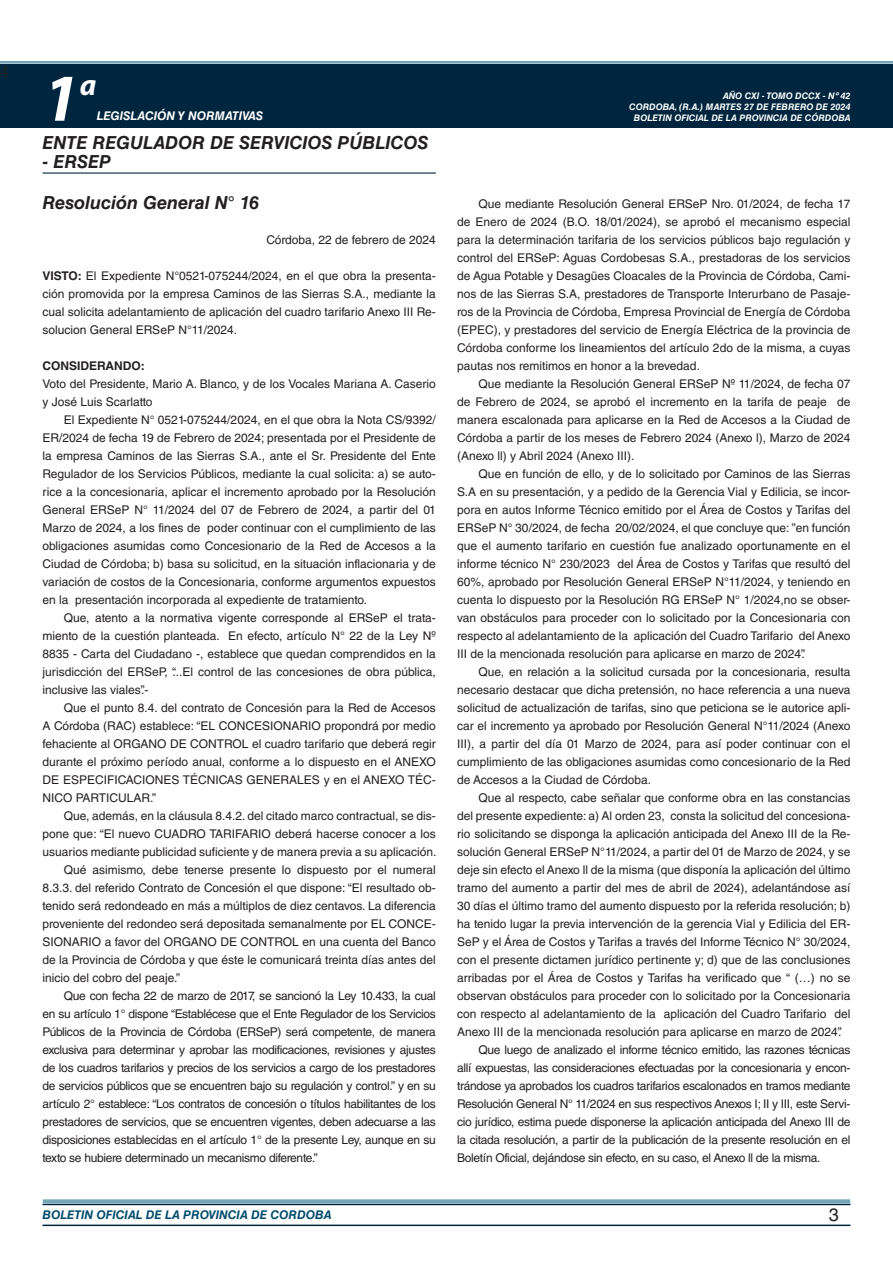
<style>
.page{position:relative;width:893px;height:1263px;background:#fff}
.page>*{position:absolute;margin:0;border:0;box-sizing:border-box;transform-origin:0 0}
.t1{font:italic 700 67.5px "Myriad Pro";color:#fff}
.t2{font:italic 700 30px "Myriad Pro";color:#fff}
.NOMBRE_DE_MINISTERIO{font:italic 700 18px "Helvetica LT Std";color:#231f20}
.t3{font:18px "Minion Pro";color:#231f20}
.t4{font:18px "Helvetica LT Std";color:#231f20}
.TEXTO_BASE{font:12px/18px "Helvetica LT Std";color:#231f20;text-align:justify}
.t5{font:italic 700 12px "Helvetica LT Std";color:#004b6c}
.FECHA{font:12px "Helvetica LT Std";color:#231f20}
.t6{font:italic 700 12px "Helvetica LT Std";color:#fff}
.TEXTO_BASE-2{font:700 12px "Helvetica LT Std";color:#231f20}
.t7{font:italic 700 9px/10.8px "Helvetica LT Std";color:#fff;text-align:right}
.s1{font-weight:700}
</style>
<div class="page">
<div style="left:0;top:61px;width:893px;height:6px;background:#fff;opacity:.75"></div>
<div style="left:0;top:64px;width:893px;height:64px;background:#00263f"></div>
<hr style="left:43px;top:1224px;width:807px;height:2px;background:#00263f">
<div style="left:42px;top:1198px;width:809px;height:8px;background:#fff;opacity:.75"></div>
<hr style="left:43px;top:172px;width:393px;height:2px;background:#00263f">
<h3 class="t3" style="left:0;top:59px;width:10px">4</h3>
<h1 class="t1" style="left:43px;top:54px;width:38px">1</h1>
<h2 class="t2" style="left:80px;top:66px;width:18px">a</h2>
<p class="t6" style="left:97px;top:109px;width:168px">LEGISLACIÓN Y NORMATIVAS</p>
<p class="NOMBRE_DE_MINISTERIO" style="left:43px;top:131px;width:388px">ENTE REGULADOR DE SERVICIOS PÚBLICOS</p>
<p class="NOMBRE_DE_MINISTERIO" style="left:43px;top:151px;width:70px">- ERSEP</p>
<p class="NOMBRE_DE_MINISTERIO" style="left:43px;top:192px;width:218px">Resolución General N° 16</p>
<p class="FECHA" style="left:266px;top:233px;width:171px">Córdoba, 22 de febrero de 2024</p>
<p class="TEXTO_BASE" style="left:43px;top:267px;width:395px"><span class="s1">VISTO:</span> El Expediente N°0521-075244/2024, en el que obra la presenta&shy;ción promovida por la empresa Caminos de las Sierras S.A., mediante la cual solicita adelantamiento de aplicación del cuadro tarifario Anexo III Re&shy;solucion General ERSeP N°11/2024.</p>
<p class="TEXTO_BASE-2" style="left:43px;top:358px;width:104px">CONSIDERANDO:</p>
<p class="TEXTO_BASE" style="left:43px;top:375px;width:395px">Voto del Presidente, Mario A. Blanco, y de los Vocales Mariana A. Caserio y José Luis Scarlatto</p>
<p class="TEXTO_BASE" style="left:43px;top:411px;width:395px;text-indent:21px">El Expediente N° 0521-075244/2024, en el que obra la Nota CS/9392/ ER/2024 de fecha 19 de Febrero de 2024; presentada por el Presidente de la empresa Caminos de las Sierras S.A., ante el Sr. Presidente del Ente Regulador de los Servicios Públicos, mediante la cual solicita: a) se auto&shy;rice a la concesionaria, aplicar el incremento aprobado por la Resolución General ERSeP N° 11/2024 del 07 de Febrero de 2024, a partir del 01<br>Marzo de 2024, a los fines de poder continuar con el cumplimiento de las obligaciones asumidas como Concesionario de la Red de Accesos a la Ciudad de Córdoba; b) basa su solicitud, en la situación inflacionaria y de variación de costos de la Concesionaria, conforme argumentos expuestos en la presentación incorporada al expediente de tratamiento.</p>
<p class="TEXTO_BASE" style="left:43px;top:609px;width:395px;text-indent:21px">Que, atento a la normativa vigente corresponde al ERSeP el trata&shy;miento de la cuestión planteada. En efecto, artículo N° 22 de la Ley Nº 8835 - Carta del Ciudadano -, establece que quedan comprendidos en la jurisdicción del ERSeP, “...El control de las concesiones de obra pública, inclusive las viales”.-</p>
<p class="TEXTO_BASE" style="left:43px;top:699px;width:395px;text-indent:21px">Que el punto 8.4. del contrato de Concesión para la Red de Accesos A Córdoba (RAC) establece: “EL CONCESIONARIO propondrá por medio fehaciente al ORGANO DE CONTROL el cuadro tarifario que deberá regir durante el próximo período anual, conforme a lo dispuesto en el ANEXO DE ESPECIFICACIONES TÉCNICAS GENERALES y en el ANEXO TÉC-NICO PARTICULAR.”</p>
<p class="TEXTO_BASE" style="left:43px;top:807px;width:396px;text-indent:21px">Que, además, en la cláusula 8.4.2. del citado marco contractual, se dis&shy;pone que: “El nuevo CUADRO TARIFARIO deberá hacerse conocer a los usuarios mediante publicidad suficiente y de manera previa a su aplicación.</p>
<p class="TEXTO_BASE" style="left:43px;top:861px;width:395px;text-indent:21px">Qué asimismo, debe tenerse presente lo dispuesto por el numeral 8.3.3. del referido Contrato de Concesión el que dispone: “El resultado ob&shy;tenido será redondeado en más a múltiplos de diez centavos. La diferencia proveniente del redondeo será depositada semanalmente por EL CONCE-SIONARIO a favor del ORGANO DE CONTROL en una cuenta del Banco de la Provincia de Córdoba y que éste le comunicará treinta días antes del inicio del cobro del peaje.”</p>
<p class="TEXTO_BASE" style="left:43px;top:987px;width:395px;text-indent:21px">Que con fecha 22 de marzo de 2017, se sancionó la Ley 10.433, la cual en su artículo 1° dispone “Establécese que el Ente Regulador de los Servicios Públicos de la Provincia de Córdoba (ERSeP) será competente, de manera exclusiva para determinar y aprobar las modificaciones, revisiones y ajustes de los cuadros tarifarios y precios de los servicios a cargo de los prestadores de servicios públicos que se encuentren bajo su regulación y control.” y en su artículo 2° establece: “Los contratos de concesión o títulos habilitantes de los prestadores de servicios, que se encuentren vigentes, deben adecuarse a las disposiciones establecidas en el artículo 1° de la presente Ley, aunque en su texto se hubiere determinado un mecanismo diferente.”</p>
<p class="t7" style="left:629px;top:91px;width:223px">AÑO CXI - TOMO DCCX - Nº 42<br>CORDOBA, (R.A.) MARTES 27 DE FEBRERO DE 2024<br>BOLETIN OFICIAL DE LA PROVINCIA DE CÓRDOBA</p>
<p class="TEXTO_BASE" style="left:457px;top:195px;width:395px;text-indent:21px">Que mediante Resolución General ERSeP Nro. 01/2024, de fecha 17 de Enero de 2024 (B.O. 18/01/2024), se aprobó el mecanismo especial para la determinación tarifaria de los servicios públicos bajo regulación y control del ERSeP: Aguas Cordobesas S.A., prestadoras de los servicios de Agua Potable y Desagües Cloacales de la Provincia de Córdoba, Cami&shy;nos de las Sierras S.A, prestadores de Transporte Interurbano de Pasaje&shy;ros de la Provincia de Córdoba, Empresa Provincial de Energía de Córdoba (EPEC), y prestadores del servicio de Energía Eléctrica de la provincia de Córdoba conforme los lineamientos del artículo 2do de la misma, a cuyas pautas nos remitimos en honor a la brevedad.</p>
<p class="TEXTO_BASE" style="left:457px;top:375px;width:395px;text-indent:21px">Que mediante la Resolución General ERSeP Nº 11/2024, de fecha 07 de Febrero de 2024, se aprobó el incremento en la tarifa de peaje de manera escalonada para aplicarse en la Red de Accesos a la Ciudad de Córdoba a partir de los meses de Febrero 2024 (Anexo l), Marzo de 2024 (Anexo ll) y Abril 2024 (Anexo III).</p>
<p class="TEXTO_BASE" style="left:457px;top:465px;width:395px;text-indent:21px">Que en función de ello, y de lo solicitado por Caminos de las Sierras S.A en su presentación, y a pedido de la Gerencia Vial y Edilicia, se incor&shy;pora en autos Informe Técnico emitido por el Área de Costos y Tarifas del ERSeP N° 30/2024, de fecha 20/02/2024, el que concluye que: ”en función que el aumento tarifario en cuestión fue analizado oportunamente en el informe técnico N° 230/2023 del Área de Costos y Tarifas que resultó del 60%, aprobado por Resolución General ERSeP N°11/2024, y teniendo en cuenta lo dispuesto por la Resolución RG ERSeP N° 1/2024,no se obser&shy;van obstáculos para proceder con lo solicitado por la Concesionaria con respecto al adelantamiento de la aplicación del Cuadro Tarifario del Anexo III de la mencionada resolución para aplicarse en marzo de 2024”.</p>
<p class="TEXTO_BASE" style="left:457px;top:663px;width:395px;text-indent:21px">Que, en relación a la solicitud cursada por la concesionaria, resulta necesario destacar que dicha pretensión, no hace referencia a una nueva solicitud de actualización de tarifas, sino que peticiona se le autorice apli&shy;car el incremento ya aprobado por Resolución General N°11/2024 (Anexo III), a partir del día 01 Marzo de 2024, para así poder continuar con el cumplimiento de las obligaciones asumidas como concesionario de la Red de Accesos a la Ciudad de Córdoba.</p>
<p class="TEXTO_BASE" style="left:457px;top:789px;width:395px;text-indent:21px">Que al respecto, cabe señalar que conforme obra en las constancias del presente expediente: a) Al orden 23, consta la solicitud del concesiona&shy;rio solicitando se disponga la aplicación anticipada del Anexo III de la Re&shy;solución General ERSeP N°11/2024, a partir del 01 de Marzo de 2024, y se deje sin efecto el Anexo ll de la misma (que disponía la aplicación del último tramo del aumento a partir del mes de abril de 2024), adelantándose así 30 días el último tramo del aumento dispuesto por la referida resolución; b) ha tenido lugar la previa intervención de la gerencia Vial y Edilicia del ER-SeP y el Área de Costos y Tarifas a través del Informe Técnico N° 30/2024, con el presente dictamen jurídico pertinente y; d) que de las conclusiones arribadas por el Área de Costos y Tarifas ha verificado que “ (…) no se observan obstáculos para proceder con lo solicitado por la Concesionaria con respecto al adelantamiento de la aplicación del Cuadro Tarifario del Anexo III de la mencionada resolución para aplicarse en marzo de 2024”.</p>
<p class="TEXTO_BASE" style="left:457px;top:1041px;width:395px;text-indent:21px">Que luego de analizado el informe técnico emitido, las razones técnicas allí expuestas, las consideraciones efectuadas por la concesionaria y encon&shy;trándose ya aprobados los cuadros tarifarios escalonados en tramos mediante Resolución General N° 11/2024 en sus respectivos Anexos I; II y III, este Servi&shy;cio jurídico, estima puede disponerse la aplicación anticipada del Anexo III de la citada resolución, a partir de la publicación de la presente resolución en el Boletín Oficial, dejándose sin efecto, en su caso, el Anexo ll de la misma.</p>
<p class="t5" style="left:43px;top:1208px;width:290px">BOLETIN OFICIAL DE LA PROVINCIA DE CORDOBA</p>
<h3 class="t4" style="left:829px;top:1204px;width:12px">3</h3>
</div>
